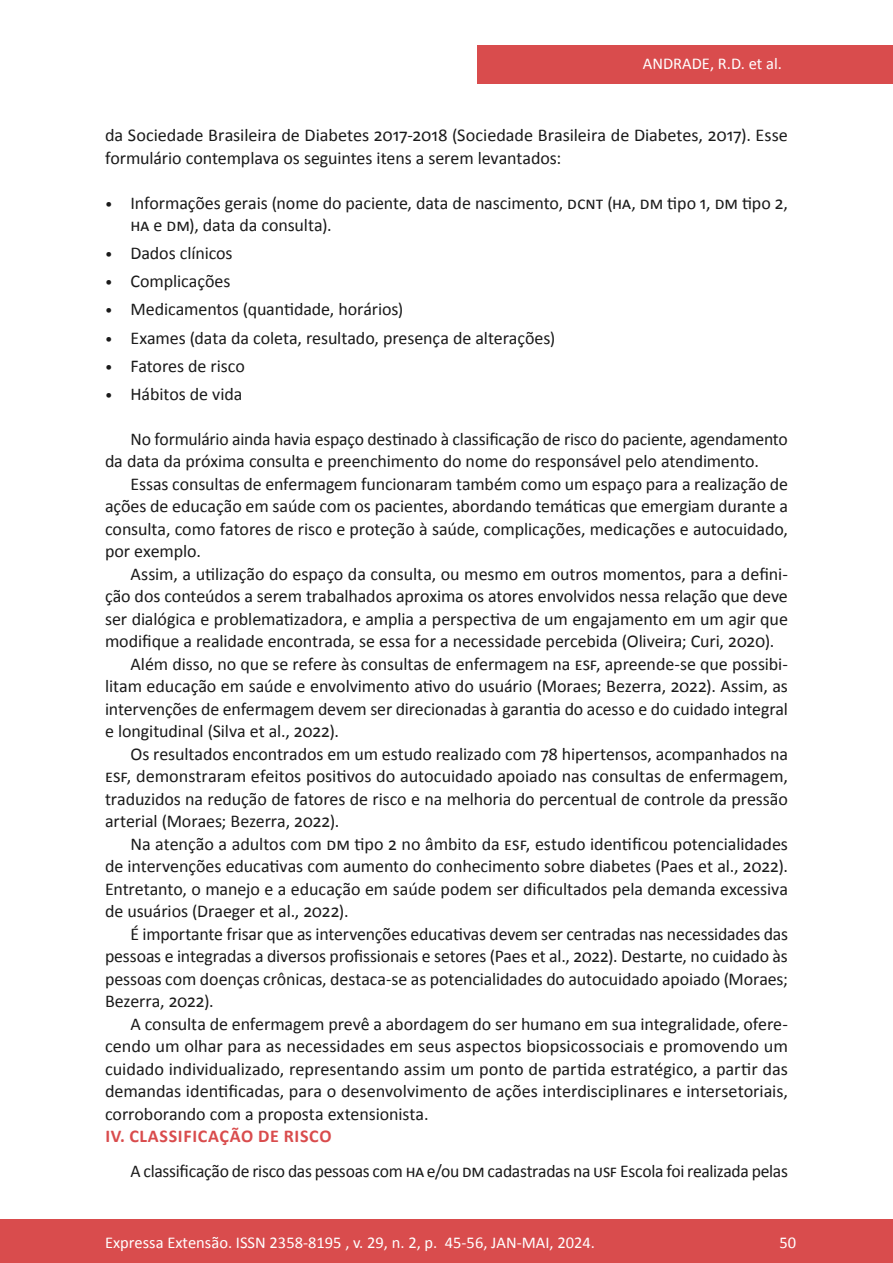
<style>
.page{position:relative;width:893px;height:1263px;background:#fff}
.page>*{position:absolute;margin:0;border:0;box-sizing:border-box;transform-origin:0 0}
.t1{font:18px/22.5px "Calibri";letter-spacing:-.005em;color:#1a1a1a}
.t2{font:700 18px "Calibri";letter-spacing:.04em;color:#d94c4d}
.t3{font:16.5px "Calibri";color:#fff}
.s1{font-size:15px}
</style>
<div class="page">
<div style="left:477px;top:45px;width:416px;height:39px;background:#d94c4d"></div>
<div style="left:0;top:1219px;width:893px;height:44px;background:#d94c4d"></div>
<p class="t3" style="left:643px;top:52px;width:140px">ANDRADE, R.D. et al.</p>
<p class="t1" style="left:105px;top:123px;width:684px">da Sociedade Brasileira de Diabetes 2017-2018 (Sociedade Brasileira de Diabetes, 2017). Esse formulário contemplava os seguintes itens a serem levantados:</p>
<p class="t1" style="left:130px;top:191px;width:659px;text-indent:-25px"><span class="s1">•</span> Informações gerais (nome do paciente, data de nascimento, DCNT (HA, DM tipo 1, DM tipo 2,<br>HA e DM), data da consulta).</p>
<p class="t1" style="left:105px;top:241px;width:129px"><span class="s1">•</span> Dados clínicos</p>
<p class="t1" style="left:105px;top:270px;width:127px"><span class="s1">•</span> Complicações</p>
<p class="t1" style="left:105px;top:298px;width:300px"><span class="s1">•</span> Medicamentos (quantidade, horários)</p>
<p class="t1" style="left:105px;top:326px;width:452px"><span class="s1">•</span> Exames (data da coleta, resultado, presença de alterações)</p>
<p class="t1" style="left:105px;top:354px;width:141px"><span class="s1">•</span> Fatores de risco</p>
<p class="t1" style="left:105px;top:382px;width:139px"><span class="s1">•</span> Hábitos de vida</p>
<p class="t1" style="left:105px;top:427px;width:684px;text-indent:26px">No formulário ainda havia espaço destinado à classificação de risco do paciente, agendamento da data da próxima consulta e preenchimento do nome do responsável pelo atendimento.</p>
<p class="t1" style="left:105px;top:472px;width:684px;text-align:justify;text-indent:26px">Essas consultas de enfermagem funcionaram também como um espaço para a realização de ações de educação em saúde com os pacientes, abordando temáticas que emergiam durante a consulta, como fatores de risco e proteção à saúde, complicações, medicações e autocuidado, por exemplo.</p>
<p class="t1" style="left:130px;top:562px;width:659px">Assim, a utilização do espaço da consulta, ou mesmo em outros momentos, para a defini-</p>
<p class="t1" style="left:105px;top:585px;width:684px">ção dos conteúdos a serem trabalhados aproxima os atores envolvidos nessa relação que deve</p>
<p class="t1" style="left:105px;top:607px;width:684px">ser dialógica e problematizadora, e amplia a perspectiva de um engajamento em um agir que</p>
<p class="t1" style="left:105px;top:630px;width:671px">modifique a realidade encontrada, se essa for a necessidade percebida (Oliveira; Curi, 2020).</p>
<p class="t1" style="left:131px;top:652px;width:659px">Além disso, no que se refere às consultas de enfermagem na ESF, apreende-se que possibi-</p>
<p class="t1" style="left:105px;top:675px;width:684px">litam educação em saúde e envolvimento ativo do usuário (Moraes; Bezerra, 2022). Assim, as</p>
<p class="t1" style="left:105px;top:697px;width:684px">intervenções de enfermagem devem ser direcionadas à garantia do acesso e do cuidado integral</p>
<p class="t1" style="left:105px;top:720px;width:236px">e longitudinal (Silva et al., 2022).</p>
<p class="t1" style="left:131px;top:742px;width:659px">Os resultados encontrados em um estudo realizado com 78 hipertensos, acompanhados na</p>
<p class="t1" style="left:105px;top:765px;width:684px">ESF, demonstraram efeitos positivos do autocuidado apoiado nas consultas de enfermagem,</p>
<p class="t1" style="left:105px;top:787px;width:684px">traduzidos na redução de fatores de risco e na melhoria do percentual de controle da pressão</p>
<p class="t1" style="left:105px;top:810px;width:236px">arterial (Moraes; Bezerra, 2022).</p>
<p class="t1" style="left:130px;top:832px;width:659px">Na atenção a adultos com DM tipo 2 no âmbito da ESF, estudo identificou potencialidades</p>
<p class="t1" style="left:105px;top:855px;width:684px">de intervenções educativas com aumento do conhecimento sobre diabetes (Paes et al., 2022).</p>
<p class="t1" style="left:105px;top:877px;width:684px">Entretanto, o manejo e a educação em saúde podem ser dificultados pela demanda excessiva</p>
<p class="t1" style="left:105px;top:900px;width:245px">de usuários (Draeger et al., 2022).</p>
<p class="t1" style="left:130px;top:922px;width:659px">É importante frisar que as intervenções educativas devem ser centradas nas necessidades das</p>
<p class="t1" style="left:105px;top:945px;width:684px">pessoas e integradas a diversos profissionais e setores (Paes et al., 2022). Destarte, no cuidado às</p>
<p class="t1" style="left:105px;top:967px;width:684px">pessoas com doenças crônicas, destaca-se as potencialidades do autocuidado apoiado (Moraes;</p>
<p class="t1" style="left:105px;top:990px;width:110px">Bezerra, 2022).</p>
<p class="t1" style="left:131px;top:1012px;width:659px">A consulta de enfermagem prevê a abordagem do ser humano em sua integralidade, ofere-</p>
<p class="t1" style="left:105px;top:1035px;width:684px">cendo um olhar para as necessidades em seus aspectos biopsicossociais e promovendo um</p>
<p class="t1" style="left:105px;top:1057px;width:684px">cuidado individualizado, representando assim um ponto de partida estratégico, a partir das</p>
<p class="t1" style="left:105px;top:1080px;width:684px">demandas identificadas, para o desenvolvimento de ações interdisciplinares e intersetoriais,</p>
<p class="t1" style="left:105px;top:1102px;width:325px">corroborando com a proposta extensionista.</p>
<p class="t2" style="left:105px;top:1124px;width:228px">IV. CLASSIFICAÇÃO DE RISCO</p>
<p class="t1" style="left:130px;top:1159px;width:659px">A classificação de risco das pessoas com HA e/ou DM cadastradas na USF Escola foi realizada pelas</p>
<p class="t3" style="left:105px;top:1230px;width:491px">Expressa Extensão. ISSN 2358-8195 , v. 29, n. 2, p. 45-56, JAN-MAI, 2024.</p>
<p class="t3" style="left:780px;top:1230px;width:18px">50</p>
</div>
